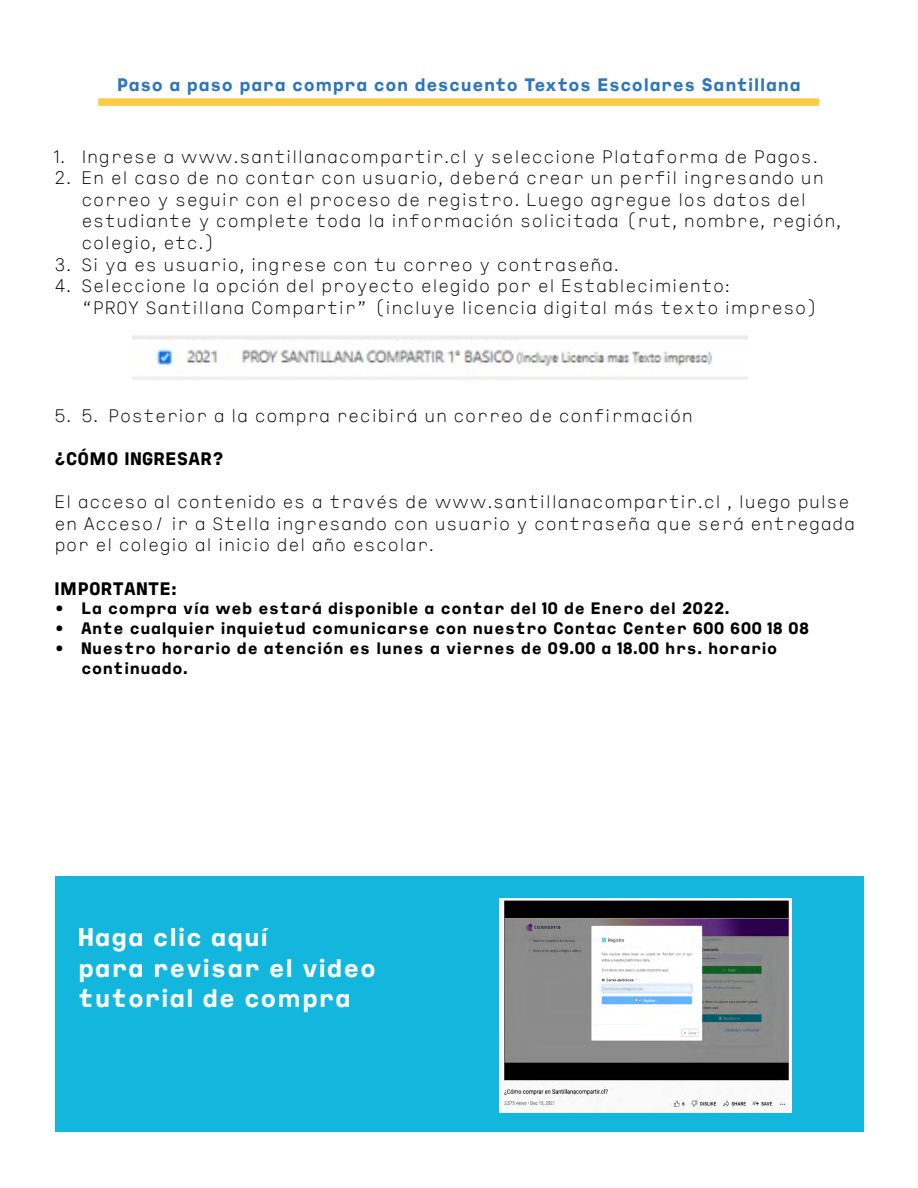
<style>
.page{position:relative;width:918px;height:1188px;background:#fff}
.page>*{position:absolute;margin:0;border:0;box-sizing:border-box;transform-origin:0 0}
.t1{font:700 expanded 25.5px/30.6px "Bureau Veritas";color:#fff}
.t2{font:100 condensed 18px/21.6px "Bureau Veritas";color:#000}
.t3{font:700 expanded 18px "Bureau Veritas";letter-spacing:-.005em;color:#2d76bc}
.t4{font:700 expanded 18px "Bureau Veritas";color:#000}
.t5{font:700 expanded 16.5px/19.8px "Bureau Veritas";color:#000}
</style>
<div class="page">
<div style="left:55px;top:877px;width:808px;height:255px;background:#13b7de"></div>
<div style="left:98px;top:98px;width:721px;height:8px;background:#fbcb44"></div>
<img style="left:132px;top:335px;width:616px;height:45px">
<img style="left:500px;top:899px;width:291px;height:214px">
<p class="t3" style="left:117px;top:74px;width:686px">Paso a paso para compra con descuento Textos Escolares Santillana</p>
<p class="t2" style="left:54px;top:145px;width:766px">1. Ingrese a www.santillanacompartir.cl y seleccione Plataforma de Pagos.</p>
<p class="t2" style="left:81px;top:167px;width:762px;text-indent:-27px">2. En el caso de no contar con usuario, deberá crear un perfil ingresando un correo y seguir con el proceso de registro. Luego agregue los datos del estudiante y complete toda la información solicitada (rut, nombre, región, colegio, etc.)</p>
<p class="t2" style="left:54px;top:253px;width:567px">3. Si ya es usuario, ingrese con tu correo y contraseña.</p>
<p class="t2" style="left:81px;top:275px;width:739px;text-indent:-27px">4. Seleccione la opción del proyecto elegido por el Establecimiento:<br>“PROY Santillana Compartir” (incluye licencia digital más texto impreso)</p>
<p class="t2" style="left:54px;top:404px;width:640px">5. 5. Posterior a la compra recibirá un correo de confirmación</p>
<p class="t4" style="left:54px;top:448px;width:171px">¿CÓMO INGRESAR?</p>
<p class="t2" style="left:54px;top:491px;width:803px">El acceso al contenido es a través de www.santillanacompartir.cl , luego pulse en Acceso/ ir a Stella ingresando con usuario y contraseña que será entregada por el colegio al inicio del año escolar.</p>
<p class="t4" style="left:54px;top:577px;width:124px">IMPORTANTE:</p>
<p class="t5" style="left:54px;top:599px;width:677px">• La compra vía web estará disponible a contar del 10 de Enero del 2022.</p>
<p class="t5" style="left:54px;top:618px;width:756px">• Ante cualquier inquietud comunicarse con nuestro Contac Center 600 600 18 08</p>
<p class="t5" style="left:81px;top:638px;width:698px;text-indent:-27px">• Nuestro horario de atención es lunes a viernes de 09.00 a 18.00 hrs. horario continuado.</p>
<h1 class="t1" style="left:78px;top:921px;width:300px">Haga clic aquí<br>para revisar el video tutorial de compra</h1>
</div>
